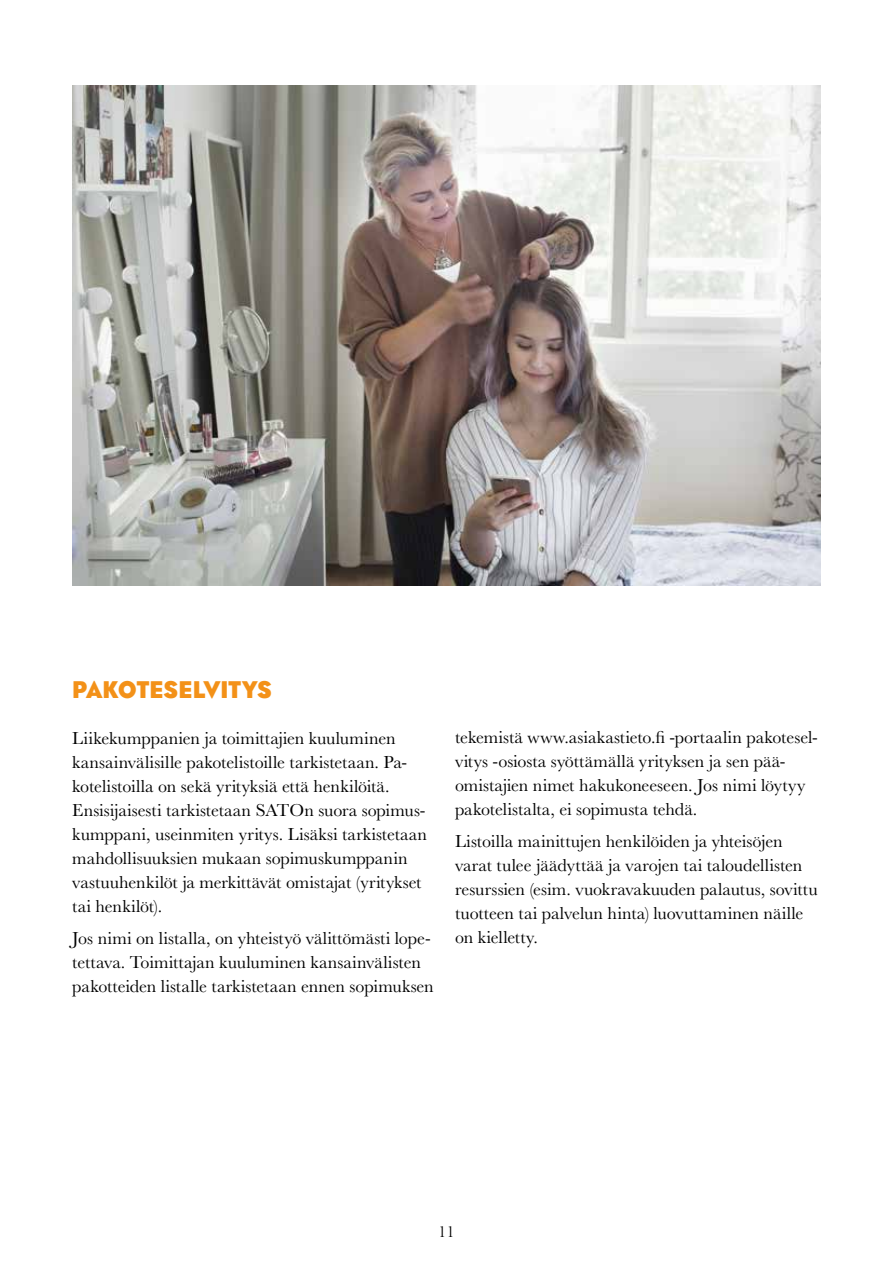
<style>
.page{position:relative;width:893px;height:1263px;background:#fff}
.page>*{position:absolute;margin:0;border:0;box-sizing:border-box;transform-origin:0 0}
.t1{font:900 24px "Telefon";color:#f39118}
.t2{font:18px/24px "Baskerville MT Pro";color:#000}
.t3{font:16.5px "Baskerville MT Pro";color:#000}
</style>
<div class="page">
<img style="left:72px;top:85px;width:749px;height:500px">
<h1 class="t1" style="left:72px;top:674px;width:201px">PAKOTESELVITYS</h1>
<p class="t2" style="left:72px;top:726px;width:356px">Liikekumppanien ja toimittajien kuuluminen kansainvälisille pakotelistoille tarkistetaan. Pa&shy;kotelistoilla on sekä yrityksiä että henkilöitä.<br>Ensisijaisesti tarkistetaan SATOn suora sopimus&shy;kumppani, useinmiten yritys. Lisäksi tarkistetaan mahdollisuuksien mukaan sopimuskumppanin vastuuhenkilöt ja merkittävät omistajat (yritykset tai henkilöt).</p>
<p class="t2" style="left:72px;top:926px;width:363px">Jos nimi on listalla, on yhteistyö välittömästi lope&shy;tettava. Toimittajan kuuluminen kansainvälisten pakotteiden listalle tarkistetaan ennen sopimuksen</p>
<p class="t2" style="left:455px;top:725px;width:364px">tekemistä www.asiakastieto.fi -portaalin pakotesel&shy;vitys -osiosta syöttämällä yrityksen ja sen pää&shy;omistajien nimet hakukoneeseen. Jos nimi löytyy pakotelistalta, ei sopimusta tehdä.</p>
<p class="t2" style="left:455px;top:829px;width:364px">Listoilla mainittujen henkilöiden ja yhteisöjen varat tulee jäädyttää ja varojen tai taloudellisten resurssien (esim. vuokravakuuden palautus, sovittu tuotteen tai palvelun hinta) luovuttaminen näille on kielletty.</p>
<p class="t3" style="left:438px;top:1222px;width:18px">11</p>
</div>
